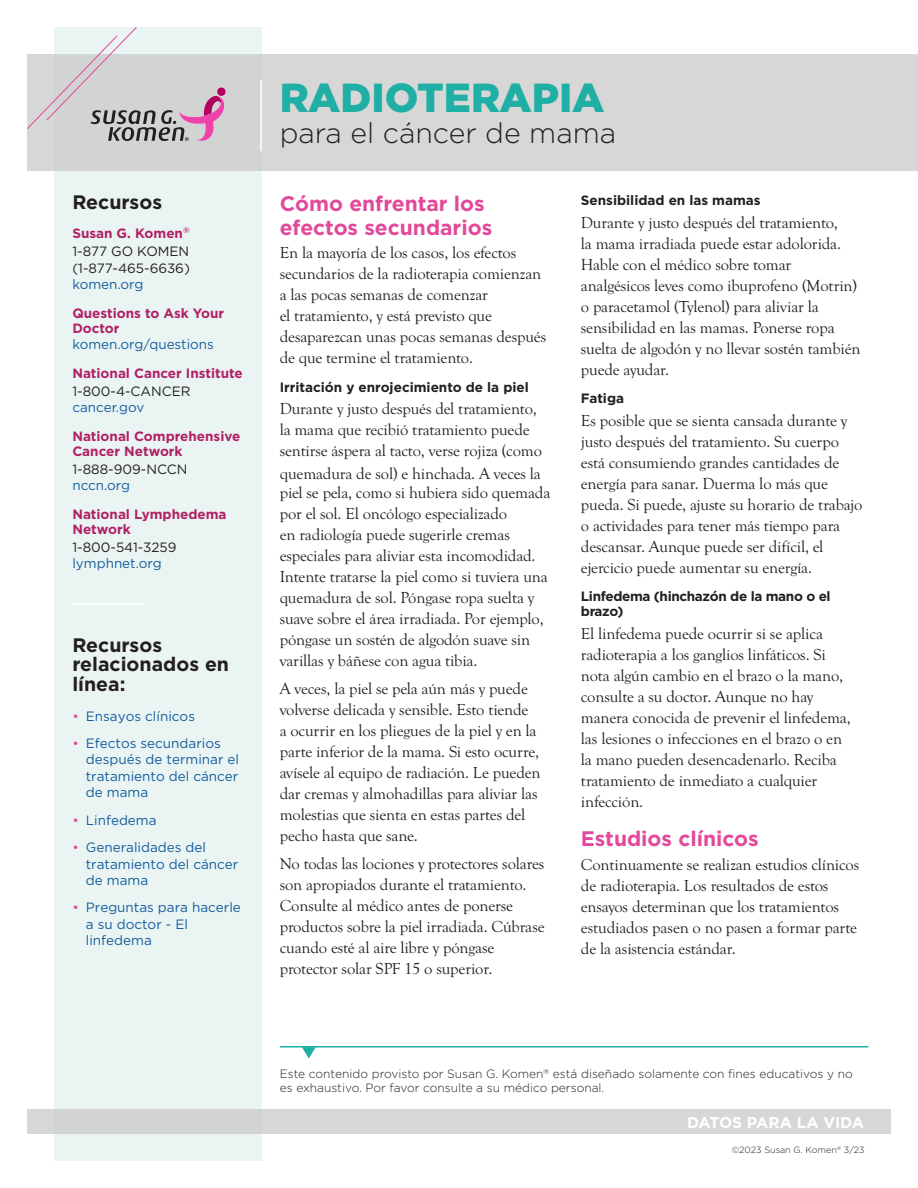
<style>
.page{position:relative;width:918px;height:1188px;background:#fff}
.page>*{position:absolute;margin:0;border:0;box-sizing:border-box;transform-origin:0 0}
.t1{font:900 40.5px "Gotham";color:#1fafa4}
.t2{font:300 28.5px "Gotham";color:#231f20}
.t3{font:700 21px/24px "Gotham";color:#e3499a}
.t4{font:700 19.5px/19.5px "Gotham";color:#231f20}
.t5{font:16.5px/21px "Goudy Old Sty";letter-spacing:-.01em;color:#231f20}
.t6{font:700 15.6px "Gotham";letter-spacing:-.005em;color:#fff}
.t7{font:13.5px/16.5px "Gotham";color:#175d9e}
.t8{font:700 13.5px/15px "Gotham";color:#b12066}
.t9{font:700 13.5px "Gotham";color:#231f20}
.t10{font:13.5px "Gotham";color:#231f20}
.t11{font:700 13.5px/15px "Gotham";letter-spacing:-.025em;color:#231f20}
.t12{font:300 12px/13.5px "Gotham";color:#231f20}
.t13{font:300 9px "Gotham";color:#231f20}
.s1{font-weight:400;color:#231f20}
.s2{color:#e34c9c}
.s3{font-family:"Goudy Old Style"}
</style>
<div class="page">
<div style="left:54px;top:27px;width:208px;height:1134px;background:#eaf5f3"></div>
<div style="left:27px;top:1110px;width:864px;height:24px;background:#d8d7d7"></div>
<div style="left:27px;top:54px;width:891px;height:117px;background:#d8d7d7"></div>
<hr style="left:260px;top:80px;width:2px;height:71px;background:#fff">
<hr style="left:72px;top:603px;width:72px;height:2px;background:#fff">
<hr style="left:280px;top:1046px;width:588px;height:2px;background:#1fafa4">
<svg style="left:302px;top:1047px;width:14px;height:11px"></svg>
<svg style="left:27px;top:27px;width:199px;height:115px"></svg>
<p class="t4" style="left:72px;top:192px;width:91px">Recursos</p>
<p class="t8" style="left:72px;top:224px;width:119px;line-height:18.1px">Susan G. Komen<sup>®<br></sup><span class="s1">1-877 GO KOMEN</span></p>
<p class="t10" style="left:72px;top:260px;width:119px">(1-877-465-6636)</p>
<p class="t7" style="left:72px;top:276px;width:73px">komen.org</p>
<p class="t8" style="left:72px;top:305px;width:153px">Questions to Ask Your<br>Doctor</p>
<p class="t7" style="left:72px;top:336px;width:143px">komen.org/questions</p>
<p class="t8" style="left:72px;top:365px;width:172px">National Cancer Institute</p>
<p class="t10" style="left:72px;top:383px;width:120px">1-800-4-CANCER</p>
<p class="t7" style="left:72px;top:399px;width:73px">cancer.gov</p>
<p class="t8" style="left:72px;top:428px;width:170px">National Comprehensive<br>Cancer Network</p>
<p class="t10" style="left:72px;top:462px;width:116px">1-888-909-NCCN</p>
<p class="t7" style="left:72px;top:477px;width:59px">nccn.org</p>
<p class="t8" style="left:72px;top:506px;width:156px">National Lymphedema<br>Network</p>
<p class="t10" style="left:72px;top:540px;width:106px">1-800-541-3259</p>
<p class="t7" style="left:72px;top:555px;width:91px">lymphnet.org</p>
<p class="t4" style="left:72px;top:635px;width:158px">Recursos relacionados en línea:</p>
<p class="t7" style="left:72px;top:708px;width:124px"><span class="s2">•</span> Ensayos clínicos</p>
<p class="t7" style="left:86px;top:735px;width:155px;text-indent:-14px"><span class="s2">•</span> Efectos secundarios después de terminar el tratamiento del cáncer de mama</p>
<p class="t7" style="left:72px;top:812px;width:86px"><span class="s2">•</span> Linfedema</p>
<p class="t7" style="left:86px;top:839px;width:154px;text-indent:-14px"><span class="s2">•</span> Generalidades del tratamiento del cáncer de mama</p>
<p class="t7" style="left:86px;top:899px;width:157px;text-indent:-14px"><span class="s2">•</span> Preguntas para hacerle a su doctor - El linfedema</p>
<h1 class="t1" style="left:280px;top:70px;width:326px">RADIOTERAPIA</h1>
<h2 class="t2" style="left:280px;top:118px;width:338px">para el cáncer de mama</h2>
<p class="t3" style="left:280px;top:191px;width:214px">Cómo enfrentar los efectos secundarios</p>
<p class="t5" style="left:280px;top:243px;width:268px">En la mayoría de los casos, los efectos secundarios de la radioterapia comienzan a las pocas semanas de comenzar<br>el tratamiento, y está previsto que desaparezcan unas pocas semanas después de que termine el tratamiento.</p>
<p class="t9" style="left:280px;top:379px;width:251px">Irritación y enrojecimiento de la piel</p>
<p class="t5" style="left:280px;top:399px;width:264px;line-height:21.5px">Durante y justo después del tratamiento, la mama que recibió tratamiento puede sentirse áspera al tacto, verse rojiza (como quemadura de sol) e hinchad<span class="s3">a</span>. A veces la</p>
<p class="t5" style="left:280px;top:483px;width:272px">piel se pela, como si hubiera sido quemada por el sol. El oncólogo especializado<br>en radiología puede sugerirle cremas especiales para aliviar esta incomodidad.<br>Intente tratarse la piel como si tuviera una quemadura de sol. Póngase ropa suelta y suave sobre el área irradiada. Por ejemplo, póngase un sostén de algodón suave sin varillas y báñese con agua tibia.</p>
<p class="t5" style="left:280px;top:679px;width:262px">A veces, la piel se pela aún más y puede volverse delicada y sensible. Esto tiende<br>a ocurrir en los pliegues de la piel y en la parte inferior de la mama. Si esto ocurre, avísele al equipo de radiación. Le pueden dar cremas y almohadillas para aliviar las molestias que sienta en estas partes del pecho hasta que sane.</p>
<p class="t5" style="left:280px;top:853px;width:266px">No todas las lociones y protectores solares son apropiados durante el tratamiento.<br>Consulte al médico antes de ponerse productos sobre la piel irradiada. Cúbrase cuando esté al aire libre y póngase protector solar SPF 15 o superior.</p>
<p class="t9" style="left:581px;top:193px;width:181px">Sensibilidad en las mamas</p>
<p class="t5" style="left:581px;top:212px;width:281px">Durante y justo después del tratamiento,<br>la mama irradiada puede estar adolorida.<br>Hable con el médico sobre tomar analgésicos leves como ibuprofeno (Motrin) o paracetamol (Tylenol) para aliviar la sensibilidad en las mamas. Ponerse ropa suelta de algodón y no llevar sostén también puede ayudar.</p>
<p class="t9" style="left:581px;top:391px;width:45px">Fatiga</p>
<p class="t5" style="left:581px;top:410px;width:283px">Es posible que se sienta cansada durante y justo después del tratamiento. Su cuerpo está consumiendo grandes cantidades de energía para sanar. Duerma lo más que pueda. Si puede, ajuste su horario de trabajo o actividades para tener más tiempo para descansar. Aunque puede ser difícil, el ejercicio puede aumentar su energía.</p>
<p class="t11" style="left:581px;top:589px;width:251px">Linfedema (hinchazón de la mano o el brazo)</p>
<p class="t5" style="left:581px;top:623px;width:271px">El linfedema puede ocurrir si se aplica radioterapia a los ganglios linfáticos. Si nota algún cambio en el brazo o la mano, consulte a su doctor. Aunque no hay manera conocida de prevenir el linfedema, las lesiones o infecciones en el brazo o en la mano pueden desencadenarlo. Reciba tratamiento de inmediato a cualquier infección.</p>
<p class="t3" style="left:581px;top:826px;width:179px">Estudios clínicos</p>
<p class="t5" style="left:581px;top:854px;width:280px">Continuamente se realizan estudios clínicos de radioterapia. Los resultados de estos ensayos determinan que los tratamientos estudiados pasen o no pasen a formar parte de la asistencia estándar.</p>
<p class="t12" style="left:280px;top:1067px;width:575px">Este contenido provisto por Susan G. Komen<sup>®</sup> está diseñado solamente con fines educativos y no es exhaustivo. Por favor consulte a su médico personal.</p>
<p class="t6" style="left:687px;top:1113px;width:178px">DATOS PARA LA VIDA</p>
<p class="t13" style="left:732px;top:1145px;width:134px">©2023 Susan G. Komen<sup>®</sup> 3/23</p>
</div>
